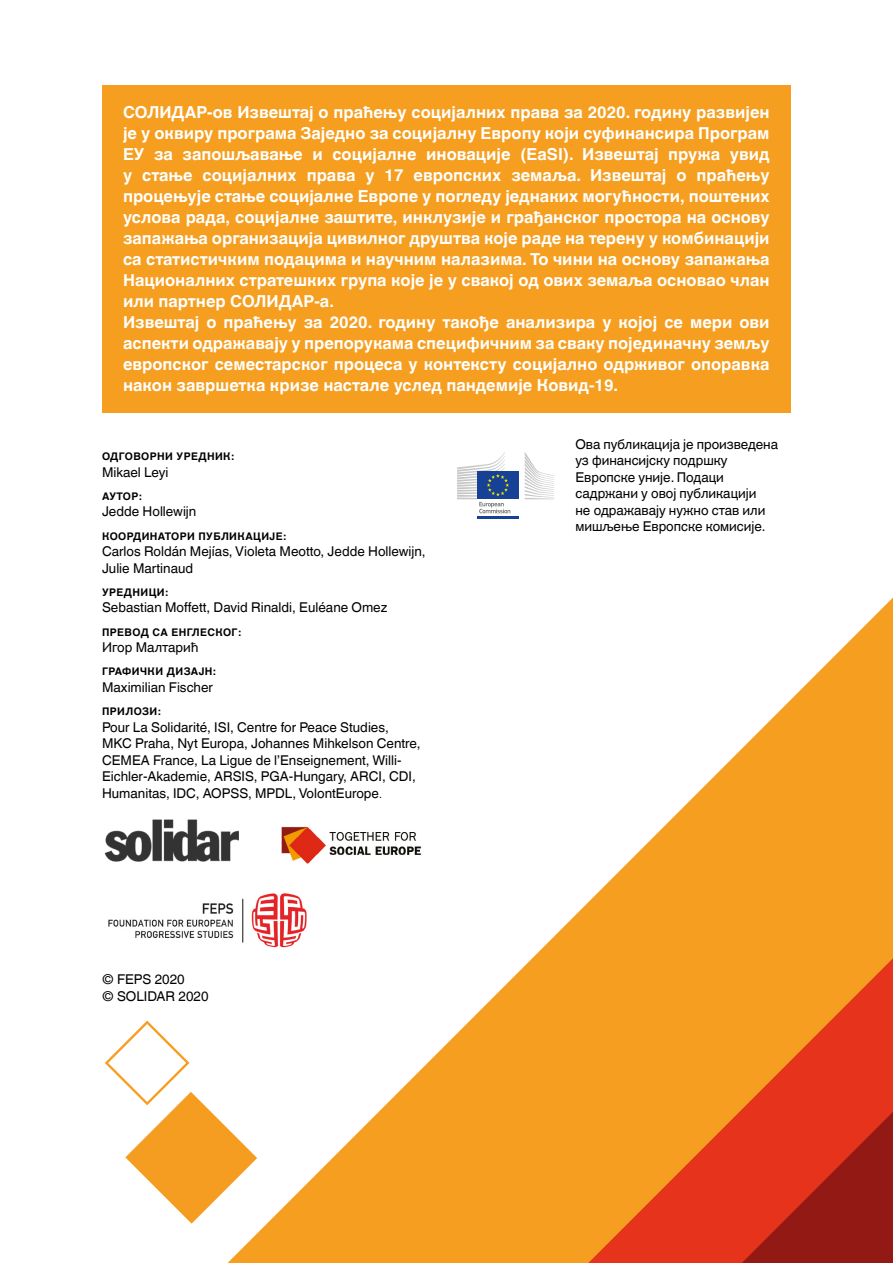
<style>
.page{position:relative;width:893px;height:1263px;background:#fff}
.page>*{position:absolute;margin:0;border:0;box-sizing:border-box;transform-origin:0 0}
.t1{font:700 16.5px/21px "Helvetica World";color:#fff}
.t2{font:13.5px/16.5px "Helvetica World";color:#000}
.t3{font:700 10.5px "Helvetica World";letter-spacing:.04em;color:#000}
.s1{font-size:10.5px}
</style>
<div class="page">
<svg style="left:105px;top:1020px;width:123px;height:204px"></svg>
<svg style="left:228px;top:597px;width:665px;height:666px"></svg>
<svg style="left:588px;top:958px;width:305px;height:305px;background:#ef781d"></svg>
<svg style="left:742px;top:1112px;width:151px;height:151px;background:#bc2517"></svg>
<img style="left:105px;top:820px;width:134px;height:41px">
<img style="left:275px;top:813px;width:162px;height:58px">
<img style="left:108px;top:891px;width:201px;height:69px">
<div style="left:102px;top:85px;width:689px;height:243px;background:#f59e1f"></div>
<div style="left:102px;top:295px;width:689px;height:117px;background:#f59e1f"></div>
<div style="left:477px;top:471px;width:42px;height:28px;background:#164194"></div>
<hr style="left:477px;top:516px;width:42px;height:3px;background:#164194">
<svg style="left:525px;top:452px;width:29px;height:47px"></svg>
<svg style="left:457px;top:452px;width:53px;height:61px"></svg>
<p class="t1" style="left:123px;top:102px;width:648px">СОЛИДАР-ов Извештај о праћењу социјалних права за 2020. годину развијен је у оквиру програма Заједно за социјалну Европу који суфинансира Програм ЕУ за запошљавање и социјалне иновације (EaSI). Извештај пружа увид у стање социјалних права у 17 европских земаља. Извештај о праћењу процењује стање социјалне Европе у погледу једнаких могућности, поштених услова рада, социјалне заштите, инклузије и грађанског простора на основу запажања организација цивилног друштва које раде на терену у комбинацији са статистичким подацима и научним налазима. То чини на основу запажања Националних стратешких група које је у свакој од ових земаља основао члан или партнер СОЛИДАР-а.<br>Извештај о праћењу за 2020. годину такође анализира у којој се мери ови аспекти одражавају у препорукама специфичним за сваку појединачну земљу европског семестарског процеса у контексту социјално одрживог опоравка након завршетка кризе настале услед пандемије Ковид-19.</p>
<p class="t3" style="left:102px;top:450px;width:134px">ОДГОВОРНИ УРЕДНИК:</p>
<p class="t2" style="left:102px;top:464px;width:68px">Mikael Leyi</p>
<p class="t3" style="left:102px;top:490px;width:41px">АУТОР:</p>
<p class="t2" style="left:102px;top:503px;width:96px">Jedde Hollewijn</p>
<p class="t3" style="left:102px;top:530px;width:186px">КООРДИНАТОРИ ПУБЛИКАЦИЈЕ:</p>
<p class="t2" style="left:102px;top:543px;width:325px">Carlos Roldán Mejías, Violeta Meotto, Jedde Hollewijn,<br>Julie Martinaud</p>
<p class="t3" style="left:102px;top:586px;width:68px">УРЕДНИЦИ:</p>
<p class="t2" style="left:102px;top:599px;width:287px">Sebastian Moffett, David Rinaldi, Euléane Omez</p>
<p class="t3" style="left:102px;top:626px;width:140px">ПРЕВОД СА ЕНГЛЕСКОГ:</p>
<p class="t2" style="left:102px;top:639px;width:98px">Игор Малтарић</p>
<p class="t3" style="left:102px;top:666px;width:115px">ГРАФИЧКИ ДИЗАЈН:</p>
<p class="t2" style="left:102px;top:679px;width:112px">Maximilian Fischer</p>
<p class="t3" style="left:102px;top:705px;width:60px">ПРИЛОЗИ:</p>
<p class="t2" style="left:102px;top:719px;width:320px">Pour La Solidarité, ISI, Centre for Peace Studies, MKC Praha, Nyt Europa, Johannes Mihkelson Centre, CEMEA France, La Ligue de l’Enseignement, Willi-Eichler-Akademie, ARSIS, PGA-Hungary, ARCI, CDI, Humanitas, IDC, AOPSS, MPDL, VolontEurope<span class="s1">.</span></p>
<p class="t2" style="left:102px;top:971px;width:108px">© FEPS 2020<br>© SOLIDAR 2020</p>
<p class="t2" style="left:575px;top:436px;width:204px">Ова публикација је произведена уз финансијску подршку<br>Европске уније. Подаци садржани у овој публикацији<br>не одражавају нужно став или мишљење Европске комисије.</p>
</div>
